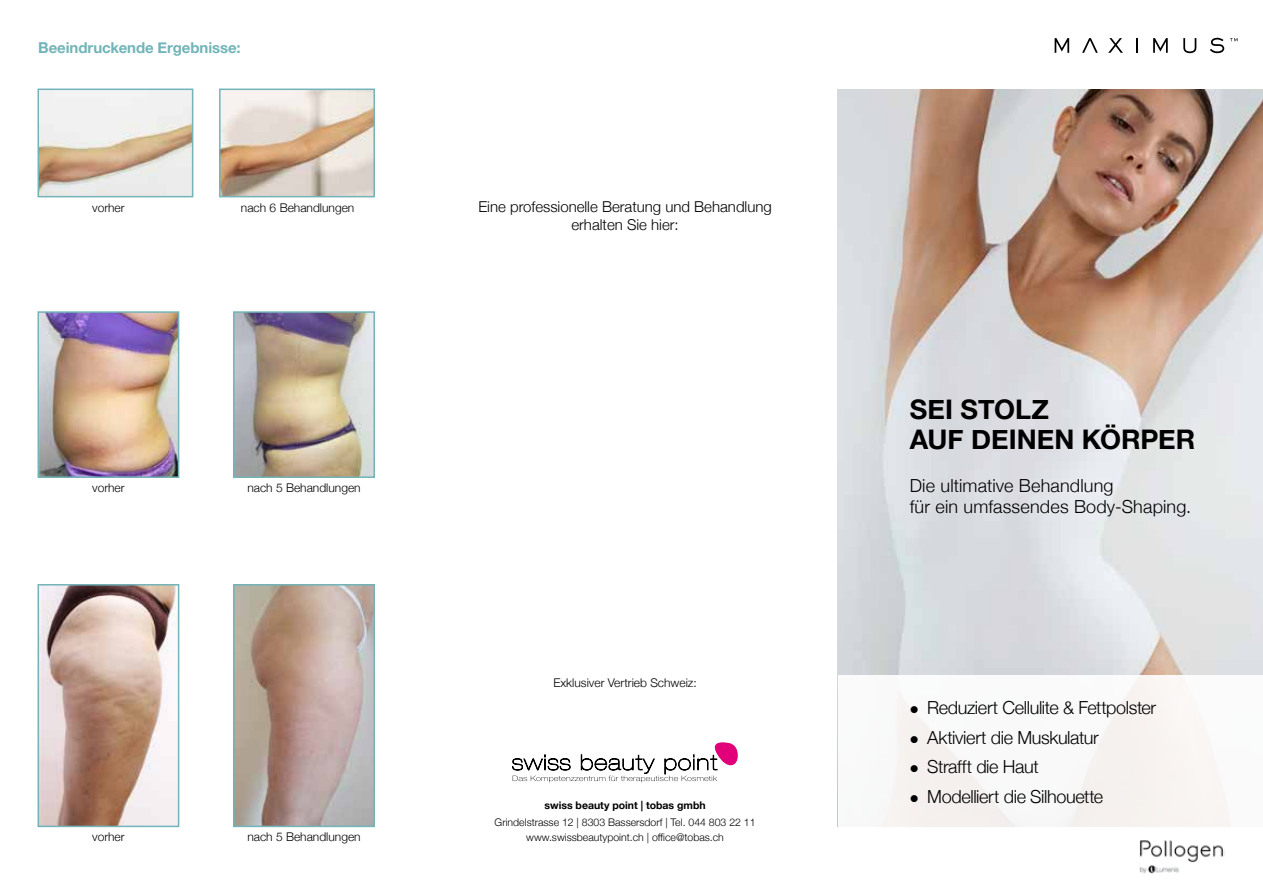
<style>
.page{position:relative;width:1263px;height:893px;background:#fff}
.page>*{position:absolute;margin:0;border:0;box-sizing:border-box;transform-origin:0 0}
.t1{font:700 27px/30px "Helvetica Neue";color:#000}
.t2{font:300 18px "Helvetica Neue";letter-spacing:-.015em;color:#000}
.t3{font:300 18px/21px "Helvetica Neue";letter-spacing:.01em;color:#000}
.t4{font:300 15px/18px "Helvetica Neue";color:#000;text-align:center}
.t5{font:700 15px "Helvetica Neue";letter-spacing:-.005em;color:#72b4b9}
.t6{font:300 12px "Helvetica Neue";color:#000}
.t7{font:300 10.5px/15px "Helvetica Neue";color:#000;text-align:center}
.t8{font:700 10.5px "Helvetica Neue";color:#000}
</style>
<div class="page">
<svg style="left:512px;top:742px;width:226px;height:40px"></svg>
<img style="left:838px;top:89px;width:425px;height:586px">
<svg style="left:1054px;top:38px;width:15px;height:15px"></svg>
<svg style="left:1082px;top:38px;width:16px;height:15px"></svg>
<svg style="left:1108px;top:38px;width:15px;height:15px"></svg>
<svg style="left:1136px;top:38px;width:2px;height:15px"></svg>
<svg style="left:1153px;top:38px;width:15px;height:15px"></svg>
<svg style="left:1183px;top:38px;width:13px;height:15px"></svg>
<svg style="left:1210px;top:38px;width:14px;height:15px"></svg>
<svg style="left:1230px;top:38px;width:7px;height:3px"></svg>
<img style="left:1139px;top:840px;width:86px;height:34px">
<img style="left:41px;top:314px;width:135px;height:161px">
<div style="left:38px;top:311px;width:141px;height:167px;border:2px solid #72b4b9"></div>
<img style="left:236px;top:314px;width:136px;height:161px">
<div style="left:233px;top:311px;width:142px;height:167px;border:2px solid #72b4b9"></div>
<img style="left:41px;top:92px;width:149px;height:102px">
<div style="left:38px;top:89px;width:155px;height:108px;border:2px solid #72b4b9"></div>
<img style="left:222px;top:92px;width:150px;height:102px">
<div style="left:219px;top:89px;width:156px;height:108px;border:2px solid #72b4b9"></div>
<img style="left:41px;top:587px;width:135px;height:237px">
<div style="left:38px;top:584px;width:141px;height:243px;border:2px solid #72b4b9"></div>
<img style="left:236px;top:587px;width:136px;height:237px">
<div style="left:233px;top:584px;width:142px;height:243px;border:2px solid #72b4b9"></div>
<p class="t5" style="left:38px;top:36px;width:204px">Beeindruckende Ergebnisse:</p>
<p class="t6" style="left:92px;top:198px;width:34px">vorher</p>
<p class="t6" style="left:241px;top:198px;width:115px">nach 6 Behandlungen</p>
<p class="t6" style="left:92px;top:478px;width:34px">vorher</p>
<p class="t6" style="left:247px;top:478px;width:115px">nach 5 Behandlungen</p>
<p class="t6" style="left:92px;top:827px;width:34px">vorher</p>
<p class="t6" style="left:247px;top:827px;width:115px">nach 5 Behandlungen</p>
<p class="t4" style="left:478px;top:196px;width:295px">Eine professionelle Beratung und Behandlung erhalten Sie hier:</p>
<p class="t6" style="left:553px;top:673px;width:145px">Exklusiver Vertrieb Schweiz:</p>
<p class="t8" style="left:544px;top:797px;width:163px">swiss beauty point | tobas gmbh</p>
<p class="t7" style="left:495px;top:814px;width:263px">Grindelstrasse 12 | 8303 Bassersdorf | Tel. 044 803 22 11 www.swissbeautypoint.ch | office@tobas.ch</p>
<h1 class="t1" style="left:910px;top:395px;width:287px">SEI STOLZ<br>AUF DEINEN KÖRPER</h1>
<h2 class="t3" style="left:910px;top:474px;width:283px">Die ultimative Behandlung<br>für ein umfassendes Body-Shaping.</h2>
<h2 class="t2" style="left:910px;top:693px;width:248px">● Reduziert Cellulite &amp; Fettpolster</h2>
<h2 class="t2" style="left:910px;top:723px;width:191px">● Aktiviert die Muskulatur</h2>
<h2 class="t2" style="left:910px;top:752px;width:130px">● Strafft die Haut</h2>
<h2 class="t2" style="left:910px;top:782px;width:195px">● Modelliert die Silhouette</h2>
</div>
